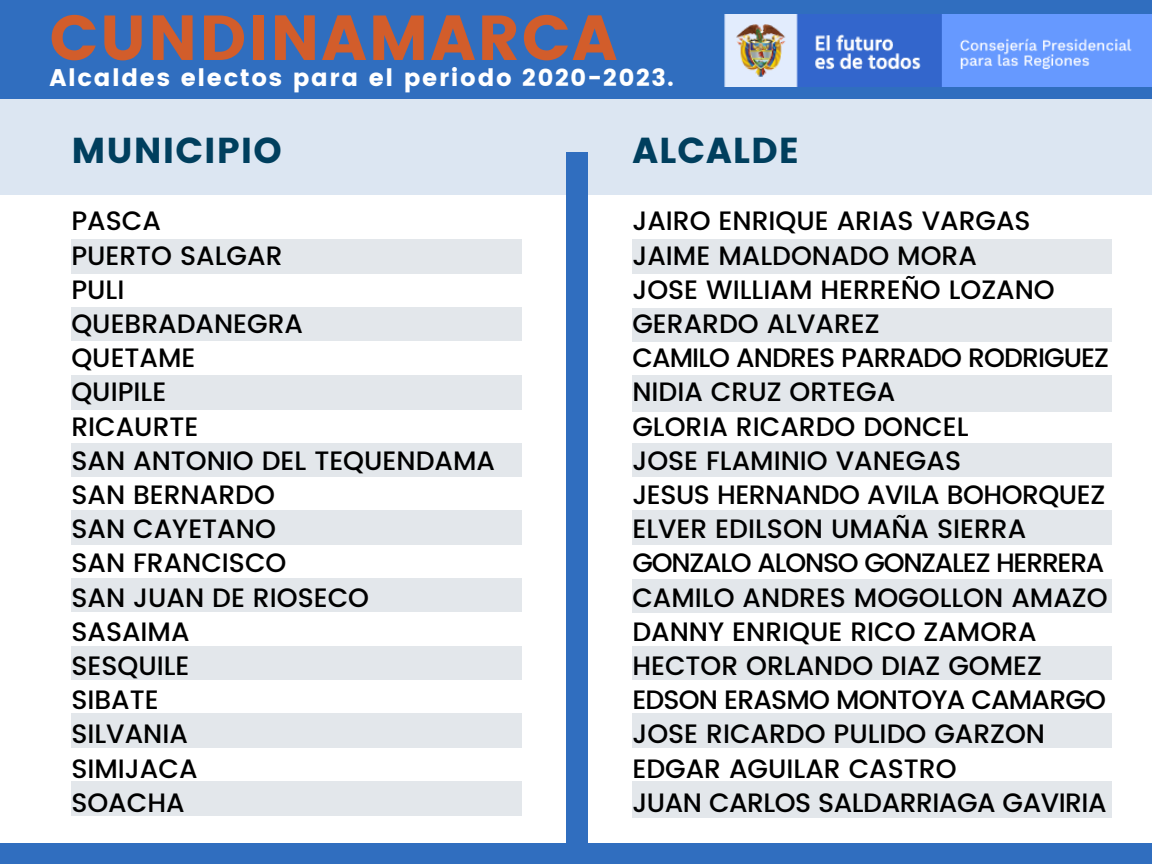
<style>
.page{position:relative;width:1152px;height:864px;background:#fff}
.page>*{position:absolute;margin:0;border:0;box-sizing:border-box;transform-origin:0 0}
.t1{font:63.45px "Poppins";letter-spacing:.03em;color:#d25d2b}
.t2{font:36px "Poppins";letter-spacing:.03em;color:#003f5e}
.t3{font:500 26.55px/34.2px "Poppins";color:#000}
.t4{font:24px "Poppins";letter-spacing:.07em;color:#fff}
</style>
<div class="page">
<div style="left:0;top:0;width:1152px;height:100px;background:#306ebf"></div>
<div style="left:0;top:100px;width:1152px;height:95px;background:#dce6f2"></div>
<div style="left:567px;top:153px;width:21px;height:711px;background:#306ebf"></div>
<div style="left:0;top:844px;width:1152px;height:20px;background:#306ebf"></div>
<div style="left:71px;top:240px;width:450px;height:34px;background:#e3e7eb"></div>
<div style="left:71px;top:308px;width:450px;height:33px;background:#e3e7eb"></div>
<div style="left:71px;top:375px;width:450px;height:34px;background:#e3e7eb"></div>
<div style="left:71px;top:443px;width:450px;height:34px;background:#e3e7eb"></div>
<div style="left:71px;top:511px;width:450px;height:34px;background:#e3e7eb"></div>
<div style="left:71px;top:579px;width:450px;height:33px;background:#e3e7eb"></div>
<div style="left:71px;top:646px;width:450px;height:34px;background:#e3e7eb"></div>
<div style="left:71px;top:714px;width:450px;height:34px;background:#e3e7eb"></div>
<div style="left:71px;top:781px;width:450px;height:35px;background:#e3e7eb"></div>
<img style="left:724px;top:14px;width:428px;height:72px">
<div style="left:632px;top:240px;width:480px;height:34px;background:#e3e7eb"></div>
<div style="left:632px;top:308px;width:480px;height:33px;background:#e3e7eb"></div>
<div style="left:632px;top:375px;width:480px;height:37px;background:#e3e7eb"></div>
<div style="left:632px;top:443px;width:480px;height:34px;background:#e3e7eb"></div>
<div style="left:632px;top:511px;width:480px;height:34px;background:#e3e7eb"></div>
<div style="left:632px;top:579px;width:480px;height:33px;background:#e3e7eb"></div>
<div style="left:632px;top:646px;width:480px;height:34px;background:#e3e7eb"></div>
<div style="left:632px;top:714px;width:480px;height:34px;background:#e3e7eb"></div>
<div style="left:632px;top:782px;width:480px;height:36px;background:#e3e7eb"></div>
<h1 class="t1" style="left:49px;top:1px;width:569px">CUNDINAMARCA</h1>
<p class="t4" style="left:49px;top:64px;width:626px">Alcaldes electos para el periodo 2020-2023.</p>
<h2 class="t2" style="left:71px;top:129px;width:212px">MUNICIPIO</h2>
<h2 class="t2" style="left:632px;top:129px;width:169px">ALCALDE</h2>
<p class="t3" style="left:71px;top:204px;width:425px">PASCA<br>PUERTO SALGAR<br>PULI<br>QUEBRADANEGRA<br>QUETAME<br>QUIPILE<br>RICAURTE<br>SAN ANTONIO DEL TEQUENDAMA<br>SAN BERNARDO<br>SAN CAYETANO<br>SAN FRANCISCO<br>SAN JUAN DE RIOSECO<br>SASAIMA<br>SESQUILE<br>SIBATE<br>SILVANIA<br>SIMIJACA<br>SOACHA</p>
<p class="t3" style="left:632px;top:204px;width:478px">JAIRO ENRIQUE ARIAS VARGAS<br>JAIME MALDONADO MORA<br>JOSE WILLIAM HERREÑO LOZANO<br>GERARDO ALVAREZ<br>CAMILO ANDRES PARRADO RODRIGUEZ<br>NIDIA CRUZ ORTEGA<br>GLORIA RICARDO DONCEL<br>JOSE FLAMINIO VANEGAS<br>JESUS HERNANDO AVILA BOHORQUEZ<br>ELVER EDILSON UMAÑA SIERRA<br>GONZALO ALONSO GONZALEZ HERRERA<br>CAMILO ANDRES MOGOLLON AMAZO<br>DANNY ENRIQUE RICO ZAMORA<br>HECTOR ORLANDO DIAZ GOMEZ<br>EDSON ERASMO MONTOYA CAMARGO<br>JOSE RICARDO PULIDO GARZON<br>EDGAR AGUILAR CASTRO<br>JUAN CARLOS SALDARRIAGA GAVIRIA</p>
</div>
